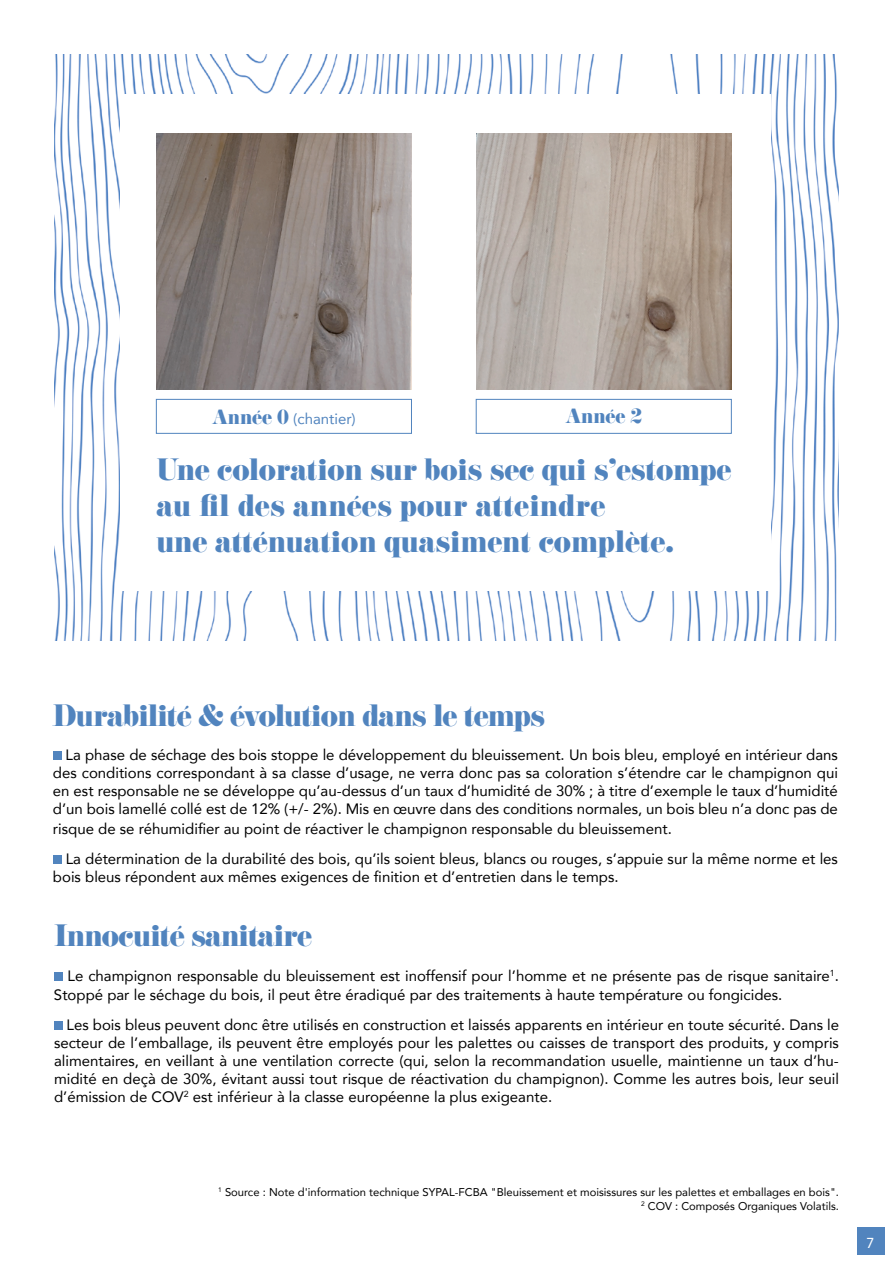
<style>
.page{position:relative;width:893px;height:1263px;background:#fff}
.page>*{position:absolute;margin:0;border:0;box-sizing:border-box;transform-origin:0 0}
.t1{font:27px/36px "Eloquent JF Pro";letter-spacing:-.005em;color:#5184be}
.t2{font:27px "Eloquent JF Pro";letter-spacing:-.025em;color:#5184be}
.t3{font:18px "Eloquent JF Pro";color:#5184be}
.t4{font:15px/18px "Avenir";color:#000;text-align:justify}
.t5{font:15px "Avenir";color:#5184be}
.t6{font:14.4px "Avenir";color:#fff}
.t7{font:11.25px/13.5px "Avenir";color:#000;text-align:right}
.s1{font-family:"Eloquent JF Pro";font-size:18px}
</style>
<div class="page">
<img style="left:54px;top:54px;width:785px;height:586px">
<div style="left:120px;top:94px;width:651px;height:497px;background:#fff"></div>
<div style="left:53px;top:752px;width:8px;height:8px;background:#5184be"></div>
<div style="left:53px;top:855px;width:8px;height:9px;background:#5184be"></div>
<img style="left:156px;top:134px;width:255px;height:255px">
<div style="left:156px;top:399px;width:256px;height:35px;border:1px solid #5184be"></div>
<div style="left:476px;top:399px;width:256px;height:35px;border:1px solid #5184be"></div>
<img style="left:477px;top:134px;width:255px;height:255px">
<div style="left:857px;top:1226px;width:27px;height:28px;background:#5184be"></div>
<div style="left:54px;top:972px;width:9px;height:9px;background:#5184be"></div>
<div style="left:54px;top:1022px;width:9px;height:8px;background:#5184be"></div>
<p class="t5" style="left:212px;top:407px;width:145px"><span class="s1">Année 0</span> (chantier)</p>
<p class="t3" style="left:565px;top:406px;width:78px">Année 2</p>
<h1 class="t1" style="left:156px;top:452px;width:576px">Une coloration sur bois sec qui s’estompe au fil des années pour atteindre<br>une atténuation quasiment complète.</h1>
<h1 class="t2" style="left:53px;top:701px;width:494px">Durabilité &amp; évolution dans le temps</h1>
<p class="t4" style="left:53px;top:745px;width:786px;text-indent:13px">La phase de séchage des bois stoppe le développement du bleuissement. Un bois bleu, employé en intérieur dans des conditions correspondant à sa classe d’usage, ne verra donc pas sa coloration s’étendre car le champignon qui en est responsable ne se développe qu’au-dessus d’un taux d’humidité de 30% ; à titre d’exemple le taux d’humidité d’un bois lamellé collé est de 12% (+/- 2%). Mis en œuvre dans des conditions normales, un bois bleu n’a donc pas de</p>
<p class="t4" style="left:66px;top:813px;width:774px;line-height:30px;text-indent:-13px">risque de se réhumidifier au point de réactiver le champignon responsable du bleuissement.<br>La détermination de la durabilité des bois, qu’ils soient bleus, blancs ou rouges, s’appuie sur la même norme et les</p>
<p class="t4" style="left:53px;top:867px;width:567px">bois bleus répondent aux mêmes exigences de finition et d’entretien dans le temps.</p>
<h1 class="t2" style="left:54px;top:920px;width:260px">Innocuité sanitaire</h1>
<p class="t4" style="left:54px;top:965px;width:786px;line-height:19.5px;text-indent:14px">Le champignon responsable du bleuissement est inoffensif pour l’homme et ne présente pas de risque sanitaire<sup>1</sup>.<br>Stoppé par le séchage du bois, il peut être éradiqué par des traitements à haute température ou fongicides.</p>
<p class="t4" style="left:54px;top:1015px;width:787px;text-indent:13px">Les bois bleus peuvent donc être utilisés en construction et laissés apparents en intérieur en toute sécurité. Dans le secteur de l’emballage, ils peuvent être employés pour les palettes ou caisses de transport des produits, y compris alimentaires, en veillant à une ventilation correcte (qui, selon la recommandation usuelle, maintienne un taux d’hu&shy;midité en deçà de 30%, évitant aussi tout risque de réactivation du champignon). Comme les autres bois, leur seuil d’émission de COV<sup>2</sup> est inférieur à la classe européenne la plus exigeante.</p>
<p class="t7" style="left:218px;top:1185px;width:622px"><sup>1</sup> Source : Note d'information technique SYPAL-FCBA "Bleuissement et moisissures sur les palettes et emballages en bois".<br><sup>2</sup> COV : Composés Organiques Volatils.</p>
<p class="t6" style="left:866px;top:1231px;width:10px">7</p>
</div>
